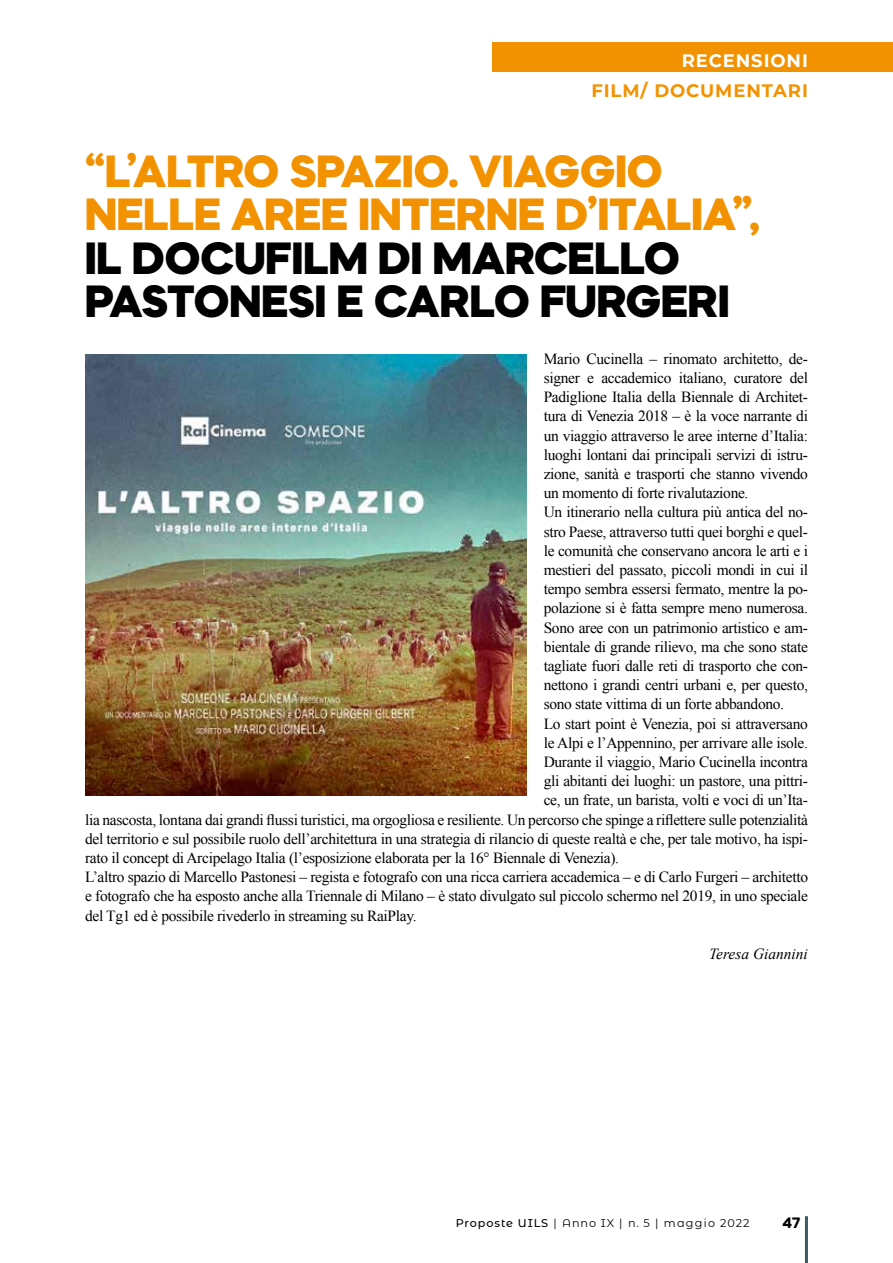
<style>
.page{position:relative;width:893px;height:1263px;background:#fff}
.page>*{position:absolute;margin:0;border:0;box-sizing:border-box;transform-origin:0 0}
.t1{font:800 45px/43.5px "Mazzard H";color:#f39200}
.t2{font:800 45px/43.5px "Mazzard H";color:#000}
.t3{font:700 18px "Montserrat";letter-spacing:.05em;color:#f39200}
.t4{font:700 18px "Montserrat";letter-spacing:.05em;color:#fff}
.t5{font:15.45px "Times New Roman";letter-spacing:-.02em;color:#000}
.t6{font:italic 15.45px "Times New Roman";color:#000}
.t7{font:700 15px "Mazzard H";color:#000}
.t8{font:11.25px "Montserrat Alternates";letter-spacing:.08em;color:#000}
.s1{font-weight:500}
</style>
<div class="page">
<hr style="left:805px;top:1216px;width:3px;height:47px;background:#3a5c67">
<div style="left:493px;top:43px;width:400px;height:29px;background:#f39200"></div>
<img style="left:85px;top:354px;width:442px;height:442px">
<p class="t4" style="left:682px;top:47px;width:128px">RECENSIONI</p>
<p class="t3" style="left:591px;top:78px;width:218px">FILM/ DOCUMENTARI</p>
<h1 class="t1" style="left:85px;top:148px;width:676px">“L’ALTRO SPAZIO. VIAGGIO<br>NELLE AREE INTERNE D’ITALIA”,</h1>
<h1 class="t2" style="left:85px;top:235px;width:646px">IL DOCUFILM DI MARCELLO<br>PASTONESI E CARLO FURGERI</h1>
<p class="t5" style="left:544px;top:348px;width:266px">Mario Cucinella – rinomato architetto, de-</p>
<p class="t5" style="left:544px;top:367px;width:266px">signer e accademico italiano, curatore del</p>
<p class="t5" style="left:544px;top:387px;width:266px">Padiglione Italia della Biennale di Architet-</p>
<p class="t5" style="left:544px;top:406px;width:266px">tura di Venezia 2018 – è la voce narrante di</p>
<p class="t5" style="left:544px;top:425px;width:266px">un viaggio attraverso le aree interne d’Italia:</p>
<p class="t5" style="left:544px;top:444px;width:266px">luoghi lontani dai principali servizi di istru-</p>
<p class="t5" style="left:544px;top:463px;width:266px">zione, sanità e trasporti che stanno vivendo</p>
<p class="t5" style="left:544px;top:483px;width:206px">un momento di forte rivalutazione.</p>
<p class="t5" style="left:544px;top:502px;width:266px">Un itinerario nella cultura più antica del no-</p>
<p class="t5" style="left:544px;top:521px;width:266px">stro Paese, attraverso tutti quei borghi e quel-</p>
<p class="t5" style="left:544px;top:540px;width:266px">le comunità che conservano ancora le arti e i</p>
<p class="t5" style="left:544px;top:559px;width:266px">mestieri del passato, piccoli mondi in cui il</p>
<p class="t5" style="left:544px;top:579px;width:266px">tempo sembra essersi fermato, mentre la po-</p>
<p class="t5" style="left:544px;top:598px;width:266px">polazione si è fatta sempre meno numerosa.</p>
<p class="t5" style="left:544px;top:617px;width:266px">Sono aree con un patrimonio artistico e am-</p>
<p class="t5" style="left:544px;top:636px;width:266px">bientale di grande rilievo, ma che sono state</p>
<p class="t5" style="left:544px;top:655px;width:266px">tagliate fuori dalle reti di trasporto che con-</p>
<p class="t5" style="left:544px;top:675px;width:266px">nettono i grandi centri urbani e, per questo,</p>
<p class="t5" style="left:544px;top:694px;width:242px">sono state vittima di un forte abbandono.</p>
<p class="t5" style="left:544px;top:713px;width:266px">Lo start point è Venezia, poi si attraversano</p>
<p class="t5" style="left:544px;top:732px;width:266px">le Alpi e l’Appennino, per arrivare alle isole.</p>
<p class="t5" style="left:544px;top:751px;width:266px">Durante il viaggio, Mario Cucinella incontra</p>
<p class="t5" style="left:544px;top:771px;width:266px">gli abitanti dei luoghi: un pastore, una pittri-</p>
<p class="t5" style="left:544px;top:790px;width:266px">ce, un frate, un barista, volti e voci di un’Ita-</p>
<p class="t5" style="left:85px;top:809px;width:724px">lia nascosta, lontana dai grandi flussi turistici, ma orgogliosa e resiliente. Un percorso che spinge a riflettere sulle potenzialità</p>
<p class="t5" style="left:85px;top:828px;width:724px">del territorio e sul possibile ruolo dell’architettura in una strategia di rilancio di queste realtà e che, per tale motivo, ha ispi-</p>
<p class="t5" style="left:85px;top:847px;width:536px">rato il concept di Arcipelago Italia (l’esposizione elaborata per la 16° Biennale di Venezia).</p>
<p class="t5" style="left:85px;top:867px;width:724px">L’altro spazio di Marcello Pastonesi – regista e fotografo con una ricca carriera accademica – e di Carlo Furgeri – architetto</p>
<p class="t5" style="left:85px;top:886px;width:724px">e fotografo che ha esposto anche alla Triennale di Milano – è stato divulgato sul piccolo schermo nel 2019, in uno speciale</p>
<p class="t5" style="left:85px;top:905px;width:333px">del Tg1 ed è possibile rivederlo in streaming su RaiPlay.</p>
<p class="t6" style="left:709px;top:943px;width:100px">Teresa Giannini</p>
<p class="t8" style="left:456px;top:1215px;width:295px"><span class="s1">Proposte UILS</span> | Anno IX | n. 5 | maggio 2022</p>
<p class="t7" style="left:783px;top:1212px;width:19px">47</p>
</div>
